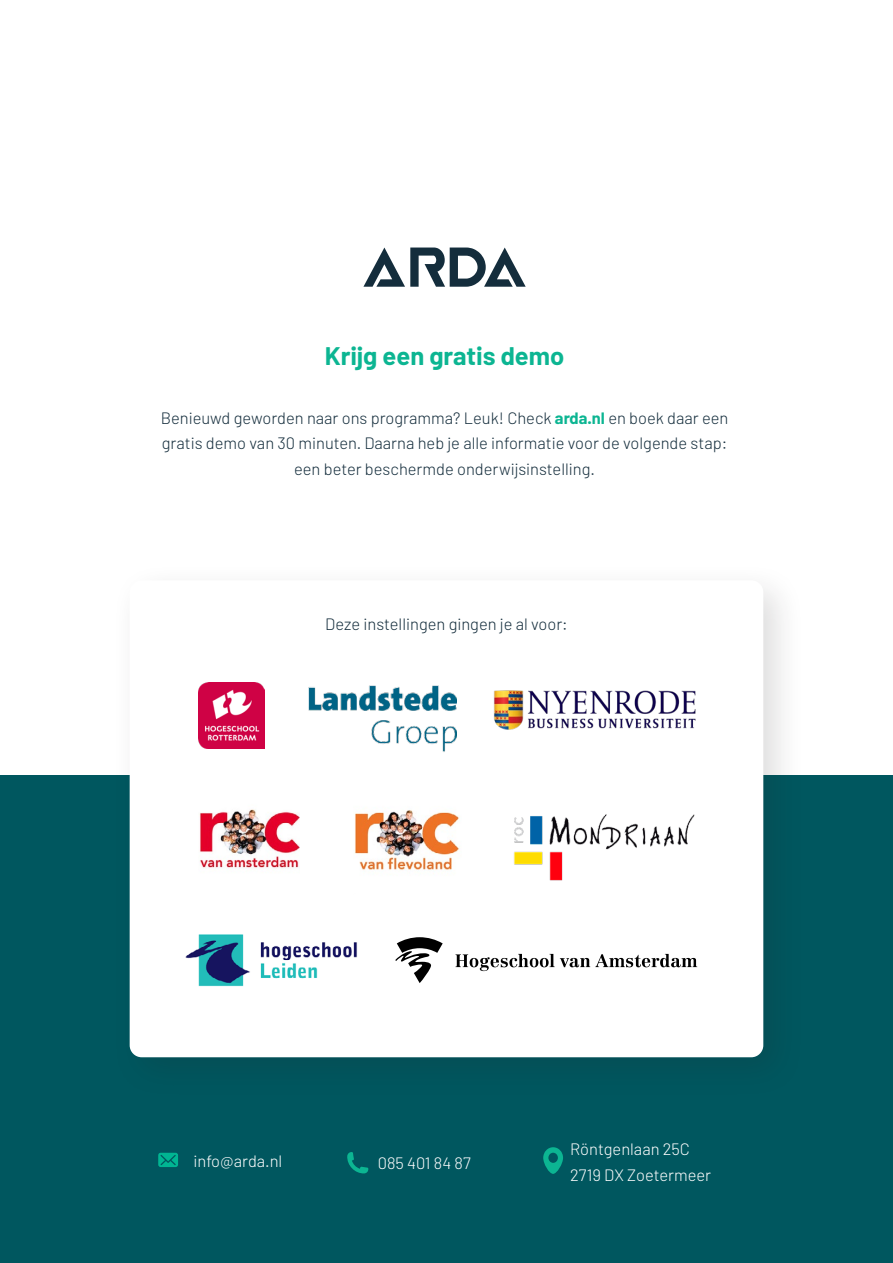
<style>
.page{position:relative;width:893px;height:1263px;background:#fff}
.page>*{position:absolute;margin:0;border:0;box-sizing:border-box;transform-origin:0 0}
.Main_kop_2{font:700 25.5px "Barlow";color:#0cb592}
.Brood{font:300 16.5px/25.5px "Barlow";color:#142d3c}
.Brood-2{font:300 16.5px "Barlow";color:#fff}
.s1{font-weight:700;color:#0cb592}
</style>
<div class="page">
<div style="left:0;top:775px;width:893px;height:488px;background:#00575f"></div>
<div style="left:111px;top:562px;width:694px;height:537px;background:#231f20;opacity:.15"></div>
<div style="left:130px;top:580px;width:633px;height:477px;background:#fff;border-radius:12px"></div>
<svg style="left:363px;top:247px;width:163px;height:40px"></svg>
<svg style="left:158px;top:1153px;width:20px;height:14px"></svg>
<svg style="left:543px;top:1147px;width:20px;height:27px"></svg>
<svg style="left:347px;top:1152px;width:21px;height:22px"></svg>
<img style="left:514px;top:814px;width:181px;height:67px">
<img style="left:494px;top:690px;width:202px;height:40px">
<img style="left:308px;top:685px;width:148px;height:67px">
<img style="left:185px;top:934px;width:172px;height:53px">
<svg style="left:395px;top:937px;width:302px;height:46px"></svg>
<img style="left:199px;top:809px;width:101px;height:60px">
<img style="left:354px;top:810px;width:105px;height:60px">
<img style="left:198px;top:682px;width:67px;height:67px">
<p class="Main_kop_2" style="left:325px;top:340px;width:241px">Krijg een gratis demo</p>
<p class="Brood" style="left:161px;top:404px;width:569px">Benieuwd geworden naar ons programma? Leuk! Check <span class="s1">arda.nl</span> en boek daar een gratis demo van 30 minuten. Daarna heb je alle informatie voor de volgende stap:</p>
<p class="Brood" style="left:294px;top:455px;width:302px">een beter beschermde onderwijsinstelling.</p>
<p class="Brood" style="left:325px;top:611px;width:244px">Deze instellingen gingen je al voor:</p>
<p class="Brood-2" style="left:194px;top:1151px;width:90px">info@arda.nl</p>
<p class="Brood-2" style="left:378px;top:1152px;width:94px">085 401 84 87</p>
<p class="Brood-2" style="left:570px;top:1139px;width:121px">Röntgenlaan 25C</p>
<p class="Brood-2" style="left:570px;top:1164px;width:142px">2719 DX Zoetermeer</p>
</div>
